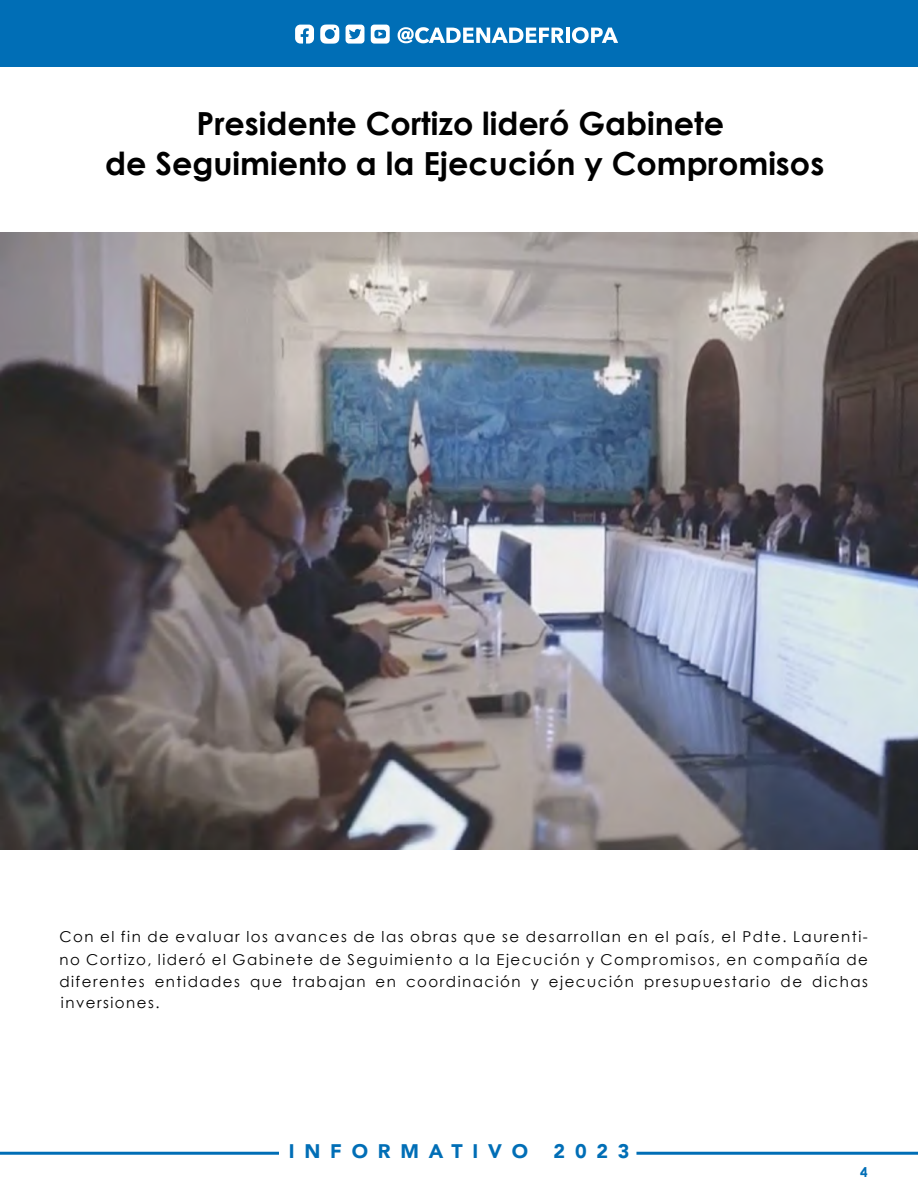
<style>
.page{position:relative;width:918px;height:1188px;background:#fff}
.page>*{position:absolute;margin:0;border:0;box-sizing:border-box;transform-origin:0 0}
.t1{font:700 31.8px/39.8px "Century Gothic";color:#000;text-align:center}
.t2{font:900 19.65px "Avenir";letter-spacing:.5em;color:#006eb6}
.t3{font:15px/22.5px "Century Gothic";letter-spacing:.1em;color:#000;text-align:justify}
.t4{font:700 13.5px "Century Gothic";color:#006eb6}
</style>
<div class="page">
<div style="left:0;top:0;width:918px;height:66px;background:#006eb6"></div>
<svg style="left:295px;top:25px;width:323px;height:19px"></svg>
<hr style="left:0;top:1152px;width:279px;height:3px;background:#006eb6">
<hr style="left:636px;top:1152px;width:282px;height:3px;background:#006eb6">
<img style="left:1px;top:233px;width:917px;height:616px">
<h1 class="t1" style="left:105px;top:102px;width:721px">Presidente Cortizo lideró Gabinete<br>de Seguimiento a la Ejecución y Compromisos</h1>
<p class="t3" style="left:59px;top:925px;width:810px">Con el fin de evaluar los avances de las obras que se desarrollan en el país, el Pdte. Laurenti&shy;no Cortizo, lideró el Gabinete de Seguimiento a la Ejecución y Compromisos, en compañía de diferentes entidades que trabajan en coordinación y ejecución presupuestario de dichas</p>
<p class="t3" style="left:61px;top:991px;width:100px">inversiones.</p>
<h2 class="t2" style="left:289px;top:1135px;width:241px">INFORMATIVO</h2>
<h2 class="t2" style="left:554px;top:1135px;width:78px">2023</h2>
<p class="t4" style="left:860px;top:1162px;width:9px">4</p>
</div>
